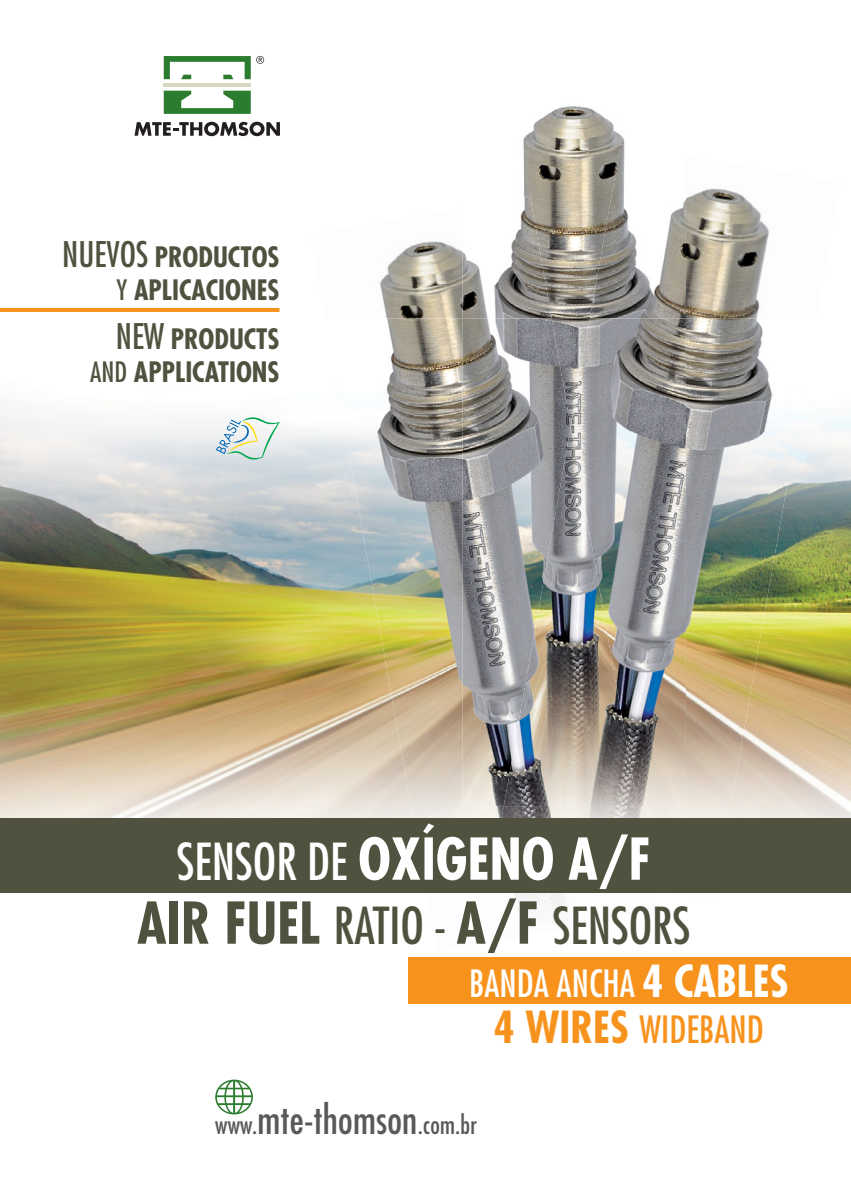
<style>
.page{position:relative;width:851px;height:1191px;background:#fff}
.page>*{position:absolute;margin:0;border:0;box-sizing:border-box;transform-origin:0 0}
.t1{font:700 condensed 56.1px "Futura";color:#fff}
.t2{font:condensed 49.6px "Futura";color:#50523f}
.t3{font:condensed 36.6px/45.7px "Futura";color:#fff;text-align:center}
.t4{font:700 condensed 27.4px/32.9px "Futura";color:#50523f;text-align:right}
.t5{font:condensed 25.1px "Futura";letter-spacing:.01em;color:#58595b}
.s1{font-weight:400;font-size:34.4px}
.s2{font-weight:400}
.s3{font-weight:400;font-size:49.6px}
.s4{font-weight:700;font-size:56.1px}
.s5{font-weight:700;font-size:43px}
.s6{font-weight:700;font-size:43px;color:#f7931d}
.s7{color:#f7931d}
.s8{font-size:38.7px}
</style>
<div class="page">
<div style="left:408px;top:957px;width:443px;height:47px;background:#f7931d"></div>
<img style="left:0;top:404px;width:851px;height:415px">
<img style="left:523px;top:106px;width:102px;height:102px">
<img style="left:686px;top:188px;width:154px;height:631px">
<img style="left:656px;top:318px;width:160px;height:501px">
<img style="left:590px;top:144px;width:96px;height:174px">
<img style="left:310px;top:208px;width:346px;height:709px">
<img style="left:325px;top:318px;width:232px;height:501px">
<img style="left:462px;top:196px;width:89px;height:122px">
<img style="left:494px;top:806px;width:155px;height:13px">
<img style="left:504px;top:427px;width:133px;height:379px">
<svg style="left:134px;top:122px;width:146px;height:14px"></svg>
<hr style="left:164px;top:83px;width:87px;height:4px;background:#d9d7c0">
<svg style="left:164px;top:91px;width:87px;height:23px"></svg>
<svg style="left:164px;top:56px;width:100px;height:23px"></svg>
<hr style="left:0;top:308px;width:279px;height:4px;background:#f7931d">
<svg style="left:215px;top:1080px;width:38px;height:34px"></svg>
<svg style="left:216px;top:416px;width:64px;height:45px"></svg>
<div style="left:0;top:819px;width:851px;height:74px;background:#50523f"></div>
<p class="t4" style="left:62px;top:244px;width:219px"><span class="s1">NUEVOS</span> PRODUCTOS<br><span class="s2">Y</span> APLICACIONES</p>
<p class="t4" style="left:90px;top:326px;width:191px"><span class="s1">NEW</span> PRODUCTS<br><span class="s2">AND</span> APPLICATIONS</p>
<h1 class="t1" style="left:177px;top:837px;width:475px"><span class="s3">SENSOR DE</span> OXÍGENO A/F</h1>
<h2 class="t2" style="left:137px;top:906px;width:555px"><span class="s4">AIR FUEL</span> RATIO - <span class="s4">A/F</span> SENSORS</h2>
<h3 class="t3" style="left:469px;top:965px;width:321px">BANDA ANCHA <span class="s5">4 CABLES<br></span><span class="s6">4 WIRES</span> <span class="s7">WIDEBAND</span></h3>
<p class="t5" style="left:215px;top:1115px;width:263px">www.<span class="s8">mte-thomson</span>.com.br</p>
</div>
